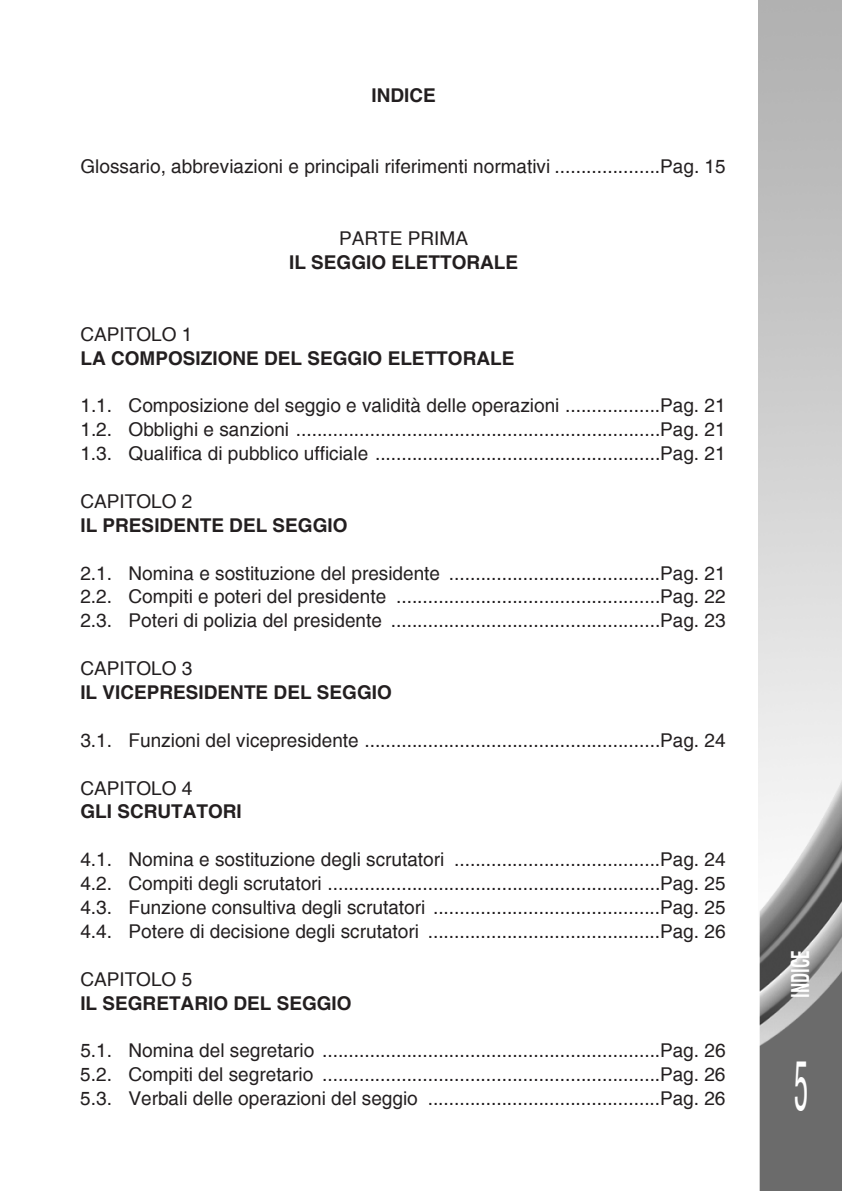
<style>
.page{position:relative;width:842px;height:1191px;background:#fff}
.page>*{position:absolute;margin:0;border:0;box-sizing:border-box;transform-origin:0 0}
.t1{font:condensed 66px "Helvetica";color:#fff;scale:.45 1}
.t2{font:700 condensed 24px "Helvetica";color:#fff;scale:.7 1}
.t3{font:19px "Helvetica";color:#231f20}
.t4{font:700 19px "Helvetica";color:#231f20}
</style>
<div class="page">
<img style="left:758px;top:0;width:84px;height:1191px">
<p class="t4" style="left:371px;top:84px;width:66px">INDICE</p>
<p class="t3" style="left:80px;top:156px;width:647px">Glossario, abbreviazioni e principali riferimenti normativi ....................Pag. 15</p>
<p class="t3" style="left:339px;top:227px;width:130px">PARTE PRIMA</p>
<p class="t4" style="left:289px;top:251px;width:231px">IL SEGGIO ELETTORALE</p>
<p class="t3" style="left:80px;top:323px;width:113px">CAPITOLO 1</p>
<p class="t4" style="left:80px;top:347px;width:435px">LA COMPOSIZIONE DEL SEGGIO ELETTORALE</p>
<p class="t3" style="left:80px;top:395px;width:647px">1.1. Composizione del seggio e validità delle operazioni ..................Pag. 21</p>
<p class="t3" style="left:80px;top:418px;width:647px">1.2. Obblighi e sanzioni .....................................................................Pag. 21</p>
<p class="t3" style="left:80px;top:442px;width:647px">1.3. Qualifica di pubblico ufficiale ......................................................Pag. 21</p>
<p class="t3" style="left:80px;top:490px;width:113px">CAPITOLO 2</p>
<p class="t4" style="left:80px;top:514px;width:269px">IL PRESIDENTE DEL SEGGIO</p>
<p class="t3" style="left:80px;top:562px;width:647px">2.1. Nomina e sostituzione del presidente ........................................Pag. 21</p>
<p class="t3" style="left:80px;top:586px;width:647px">2.2. Compiti e poteri del presidente ..................................................Pag. 22</p>
<p class="t3" style="left:80px;top:610px;width:647px">2.3. Poteri di polizia del presidente ...................................................Pag. 23</p>
<p class="t3" style="left:80px;top:657px;width:113px">CAPITOLO 3</p>
<p class="t4" style="left:80px;top:681px;width:313px">IL VICEPRESIDENTE DEL SEGGIO</p>
<p class="t3" style="left:80px;top:729px;width:647px">3.1. Funzioni del vicepresidente ........................................................Pag. 24</p>
<p class="t3" style="left:80px;top:777px;width:113px">CAPITOLO 4</p>
<p class="t4" style="left:80px;top:801px;width:163px">GLI SCRUTATORI</p>
<p class="t3" style="left:80px;top:848px;width:647px">4.1. Nomina e sostituzione degli scrutatori .......................................Pag. 24</p>
<p class="t3" style="left:80px;top:872px;width:647px">4.2. Compiti degli scrutatori ...............................................................Pag. 25</p>
<p class="t3" style="left:80px;top:896px;width:647px">4.3. Funzione consultiva degli scrutatori ...........................................Pag. 25</p>
<p class="t3" style="left:80px;top:920px;width:647px">4.4. Potere di decisione degli scrutatori ............................................Pag. 26</p>
<p class="t3" style="left:80px;top:968px;width:113px">CAPITOLO 5</p>
<p class="t4" style="left:80px;top:992px;width:273px">IL SEGRETARIO DEL SEGGIO</p>
<p class="t3" style="left:80px;top:1039px;width:647px">5.1. Nomina del segretario ................................................................Pag. 26</p>
<p class="t3" style="left:80px;top:1063px;width:647px">5.2. Compiti del segretario ................................................................Pag. 26</p>
<p class="t3" style="left:80px;top:1087px;width:647px">5.3. Verbali delle operazioni del seggio ............................................Pag. 26</p>
<p class="t2" style="left:785px;top:998px;width:70px;rotate:-90deg">INDICE</p>
<p class="t1" style="left:794px;top:1044px;width:34px">5</p>
</div>
